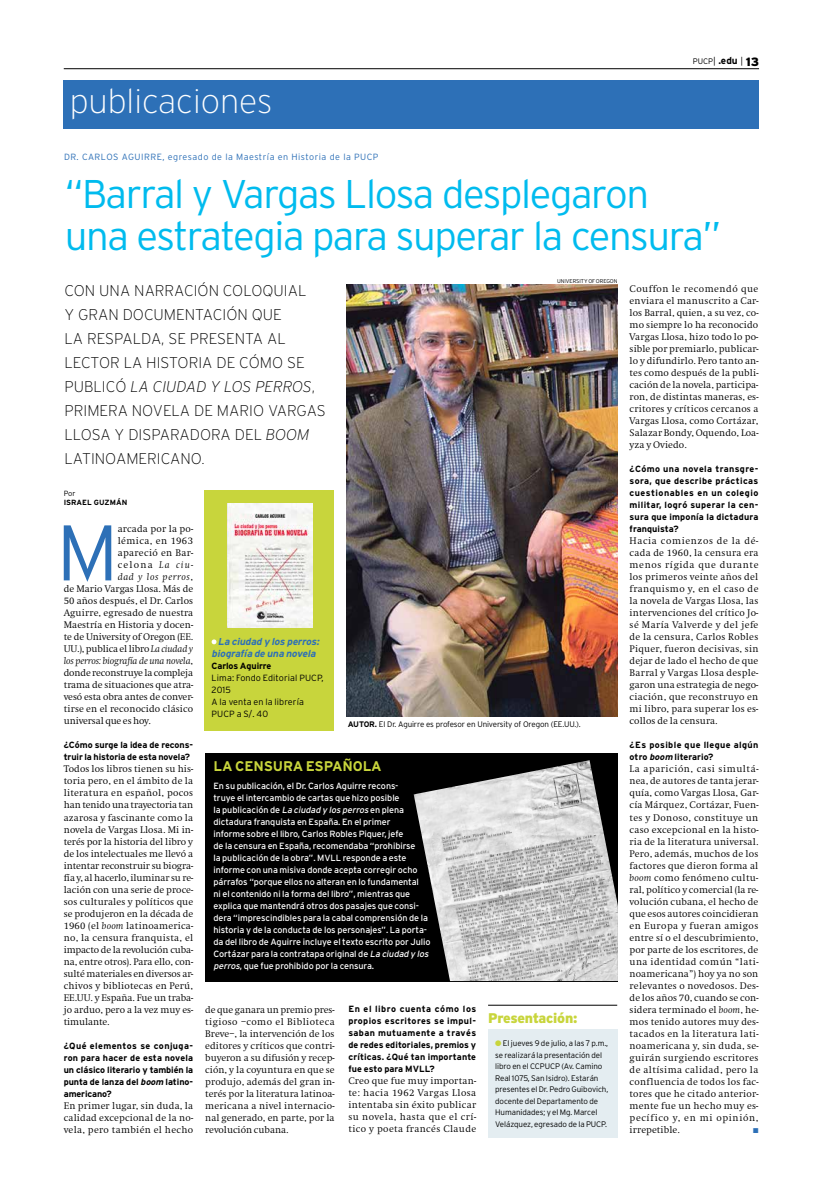
<style>
.page{position:relative;width:823px;height:1191px;background:#fff}
.page>*{position:absolute;margin:0;border:0;box-sizing:border-box;transform-origin:0 0}
.t1{font:300 78.6px "Interstate";color:#2d70b7}
.t2{font:300 40px/42px "Interstate";letter-spacing:-.035em;color:#0be}
.t3{font:200 34px "Interstate";color:#fff}
.t4{font:200 15.5px/24px "Interstate";color:#000}
.t5{font:700 14px "Interstate";letter-spacing:-.01em;color:#c8d53c}
.t6{font:900 14px "Interstate";letter-spacing:-.015em;color:#c8d53c}
.t7{font:300 10px/12px "Swift EF";letter-spacing:.01em;color:#000;text-align:justify}
.t8{font:300 10px "Swift EF";letter-spacing:-.015em;color:#000}
.t9{font:italic 700 10px/12px "Interstate";color:#2d70b7}
.t10{font:italic 300 10px "Swift EF";letter-spacing:-.01em;color:#000}
.t11{font:300 10px "Swift EF";letter-spacing:-.01em;color:#000}
.t12{font:300 10px "Swift EF";letter-spacing:.035em;color:#000}
.t13{font:italic 300 10px "Swift EF";letter-spacing:.065em;color:#000}
.t14{font:300 10px "Swift EF";letter-spacing:.04em;color:#000}
.t15{font:9px/12px "Interstate";letter-spacing:-.01em;color:#fff}
.t16{font:700 9px/12px "Interstate";color:#000;text-align:justify}
.t17{font:300 9px/12px "Interstate";letter-spacing:.01em;color:#000}
.t18{font:300 9px "Interstate";letter-spacing:.05em;color:#2d70b7}
.t19{font:700 9px/12px "Interstate";letter-spacing:.04em;color:#000}
.t20{font:300 8px/11.5px "Interstate";letter-spacing:-.01em;color:#000}
.t21{font:700 7.5px "Interstate";color:#000}
.t22{font:300 7.5px "Interstate";color:#000}
.t23{font:7px "Zapf Dingbats";color:#2d70b7}
.t24{font:300 5.5px "Interstate";letter-spacing:-.01em;color:#000}
.s1{font-size:9px}
.s2{font-weight:700;font-size:10px}
.s3{font-weight:900;font-size:12px}
.s4{font-style:italic}
.s5{font-style:normal}
.s6{font-weight:700}
.s7{color:#c8d53c}
</style>
<div class="page">
<div style="left:205px;top:753px;width:412px;height:228px;background:#000"></div>
<img style="left:413px;top:760px;width:204px;height:221px">
<hr style="left:64px;top:69px;width:694px;height:1px;background:#000">
<div style="left:488px;top:1029px;width:129px;height:108px;background:#e4edf1"></div>
<hr style="left:488px;top:1005px;width:129px;height:1px;background:#000">
<img style="left:346px;top:285px;width:271px;height:432px">
<div style="left:64px;top:81px;width:694px;height:48px;background:#2d70b7"></div>
<div style="left:204px;top:490px;width:129px;height:240px;background:#c8d53c"></div>
<svg style="left:211px;top:639px;width:5px;height:5px"></svg>
<img style="left:227px;top:503px;width:85px;height:124px">
<h3 class="t3" style="left:70px;top:83px;width:204px">publicaciones</h3>
<p class="t18" style="left:64px;top:152px;width:316px">DR. CARLOS AGUIRRE, egresado de la Maestría en Historia de la PUCP</p>
<p class="t20" style="left:692px;top:56px;width:68px">PUCP<span class="s1">|</span> <span class="s2">.edu</span> <span class="s1">|</span> <span class="s3">13</span></p>
<h2 class="t2" style="left:65px;top:173px;width:657px">“Barral y Vargas Llosa desplegaron una estrategia para superar la censura”</h2>
<h3 class="t4" style="left:65px;top:279px;width:262px">CON UNA NARRACIÓN COLOQUIAL<br>Y GRAN DOCUMENTACIÓN QUE<br>LA RESPALDA, SE PRESENTA AL<br>LECTOR LA HISTORIA DE CÓMO SE<br>PUBLICÓ <span class="s4">LA CIUDAD Y LOS PERROS</span>,<br>PRIMERA NOVELA DE MARIO VARGAS<br>LLOSA Y DISPARADORA DEL <span class="s4">BOOM<br></span>LATINOAMERICANO.</h3>
<p class="t22" style="left:64px;top:489px;width:13px">Por</p>
<p class="t21" style="left:64px;top:498px;width:65px">ISRAEL GUZMÁN</p>
<h1 class="t1" style="left:56px;top:508px;width:63px">M</h1>
<p class="t7" style="left:118px;top:523px;width:77px">arcada por la po-</p>
<p class="t24" style="left:556px;top:278px;width:62px">UNIVERSITY OF OREGON</p>
<p class="t7" style="left:629px;top:283px;width:130px">Couffon le recomendó que enviara el manuscrito a Car&shy;los Barral, quien, a su vez, co&shy;mo siempre lo ha reconocido Vargas Llosa, hizo todo lo po&shy;sible por premiarlo, publicar&shy;lo y difundirlo. Pero tanto an&shy;tes como después de la publi&shy;cación de la novela, participa&shy;ron, de distintas maneras, es&shy;critores y críticos cercanos a Vargas Llosa, como Cortázar, Salazar Bondy, Oquendo, Loa&shy;yza y Oviedo.</p>
<p class="t16" style="left:629px;top:463px;width:130px">¿Cómo una novela transgre&shy;sora, que describe prácticas cuestionables en un colegio militar, logró superar la cen&shy;sura que imponía la dictadura franquista?</p>
<p class="t7" style="left:629px;top:535px;width:130px">Hacia comienzos de la dé&shy;cada de 1960, la censura era menos rígida que durante los primeros veinte años del franquismo y, en el caso de la novela de Vargas Llosa, las intervenciones del crítico Jo&shy;sé María Valverde y del jefe de la censura, Carlos Robles Piquer, fueron decisivas, sin dejar de lado el hecho de que Barral y Vargas Llosa desple&shy;garon una estrategia de nego&shy;ciación, que reconstruyo en mi libro, para superar los es&shy;collos de la censura.</p>
<p class="t19" style="left:629px;top:739px;width:130px">¿Es posible que llegue algún otro <span class="s4">boom</span> literario?</p>
<p class="t7" style="left:629px;top:763px;width:130px">La aparición, casi simultá&shy;nea, de autores de tanta jerar&shy;quía, como Vargas Llosa, Gar&shy;cía Márquez, Cortázar, Fuen&shy;tes y Donoso, constituye un caso excepcional en la histo&shy;ria de la literatura universal.<br>Pero, además, muchos de los factores que dieron forma al <span class="s4">boom</span> como fenómeno cultu&shy;ral, político y comercial (la re&shy;volución cubana, el hecho de que esos autores coincidieran en Europa y fueran amigos entre sí o el descubrimiento, por parte de los escritores, de una identidad común “lati&shy;noamericana”) hoy ya no son relevantes o novedosos. Des&shy;de los años 70, cuando se con&shy;sidera terminado el <span class="s4">boom</span>, he&shy;mos tenido autores muy des&shy;tacados en la literatura lati&shy;noamericana y, sin duda, se&shy;guirán surgiendo escritores de altísima calidad, pero la confluencia de todos los fac&shy;tores que he citado anterior&shy;mente fue un hecho muy es&shy;pecífico y, en mi opinión, irrepetible.</p>
<p class="t14" style="left:118px;top:536px;width:77px">lémica, en 1963</p>
<p class="t12" style="left:118px;top:548px;width:77px">apareció en Bar-</p>
<p class="t7" style="left:118px;top:559px;width:77px">celona <span class="s4">La ciu-</span></p>
<p class="t13" style="left:118px;top:572px;width:77px">dad y los perros<span class="s5">,</span></p>
<p class="t7" style="left:64px;top:583px;width:131px">de Mario Vargas Llosa. Más de</p>
<p class="t7" style="left:64px;top:595px;width:131px">50 años después, el Dr. Carlos</p>
<p class="t7" style="left:64px;top:607px;width:131px">Aguirre, egresado de nuestra</p>
<p class="t7" style="left:64px;top:619px;width:131px">Maestría en Historia y docen-</p>
<p class="t7" style="left:64px;top:631px;width:131px">te de University of Oregon (EE.</p>
<p class="t8" style="left:64px;top:644px;width:131px">UU.), publica el libro <span class="s4">La ciudad y</span></p>
<p class="t10" style="left:64px;top:656px;width:131px">los perros: biografía de una novela<span class="s5">,</span></p>
<p class="t8" style="left:64px;top:668px;width:131px">donde reconstruye la compleja</p>
<p class="t7" style="left:64px;top:679px;width:131px">trama de situaciones que atra-</p>
<p class="t7" style="left:64px;top:691px;width:131px">vesó esta obra antes de conver-</p>
<p class="t7" style="left:64px;top:703px;width:131px">tirse en el reconocido clásico</p>
<p class="t11" style="left:64px;top:716px;width:88px">universal que es hoy.</p>
<p class="t16" style="left:64px;top:739px;width:131px">¿Cómo surge la idea de recons&shy;truir la historia de esta novela?</p>
<p class="t7" style="left:64px;top:763px;width:131px">Todos los libros tienen su his&shy;toria pero, en el ámbito de la literatura en español, pocos han tenido una trayectoria tan azarosa y fascinante como la novela de Vargas Llosa. Mi in&shy;terés por la historia del libro y de los intelectuales me llevó a intentar reconstruir su biogra&shy;fía y, al hacerlo, iluminar su re&shy;lación con una serie de proce&shy;sos culturales y políticos que se produjeron en la década de 1960 (el <span class="s4">boom</span> latinoamerica&shy;no, la censura franquista, el impacto de la revolución cuba&shy;na, entre otros). Para ello, con&shy;sulté materiales en diversos ar&shy;chivos y bibliotecas en Perú, EE.UU. y España. Fue un traba&shy;jo arduo, pero a la vez muy es&shy;timulante.</p>
<p class="t16" style="left:64px;top:1039px;width:131px">¿Qué elementos se conjuga&shy;ron para hacer de esta novela un clásico literario y también la punta de lanza del <span class="s4">boom</span> latino&shy;americano?</p>
<p class="t7" style="left:64px;top:1099px;width:131px">En primer lugar, sin duda, la calidad excepcional de la no&shy;vela, pero también el hecho</p>
<p class="t9" style="left:211px;top:635px;width:111px;text-indent:6px">La ciudad y los perros: biografía de una novela</p>
<p class="t16" style="left:211px;top:659px;width:61px">Carlos Aguirre</p>
<p class="t17" style="left:211px;top:671px;width:114px">Lima: Fondo Editorial PUCP,<br>2015<br>A la venta en la librería<br>PUCP a S/. 40</p>
<p class="t20" style="left:347px;top:719px;width:234px"><span class="s6">AUTOR.</span> El Dr. Aguirre es profesor en University of Oregon (EE.UU.).</p>
<h3 class="t5" style="left:213px;top:758px;width:170px">LA CENSURA ESPAÑOLA</h3>
<p class="t15" style="left:213px;top:779px;width:218px">En su publicación, el Dr. Carlos Aguirre recons-<br>truye el intercambio de cartas que hizo posible<br>la publicación de <span class="s4">La ciudad y los perros</span> en plena dictadura franquista en España. En el primer<br>informe sobre el libro, Carlos Robles Piquer, jefe<br>de la censura en España, recomendaba “prohibirse<br>la publicación de la obra”. MVLL responde a este informe con una misiva donde acepta corregir ocho párrafos “porque ellos no alteran en lo fundamental<br>ni el contenido ni la forma del libro”, mientras que explica que mantendrá otros dos pasajes que consi&shy;dera “imprescindibles para la cabal comprensión de la historia y de la conducta de los personajes”. La porta&shy;da del libro de Aguirre incluye el texto escrito por Julio Cortázar para la contratapa original de <span class="s4">La ciudad y los perros</span>, que fue prohibido por la censura.</p>
<p class="t16" style="left:348px;top:1003px;width:129px">En el libro cuenta cómo los propios escritores se impul&shy;saban mutuamente a través de redes editoriales, premios y críticas. ¿Qué tan importante fue esto para MVLL?</p>
<p class="t7" style="left:348px;top:1075px;width:129px">Creo que fue muy importan&shy;te: hacia 1962 Vargas Llosa intentaba sin éxito publicar su novela, hasta que el crí&shy;tico y poeta francés Claude</p>
<p class="t7" style="left:205px;top:1003px;width:131px">de que ganara un premio pres&shy;tigioso –como el Biblioteca Breve–, la intervención de los editores y críticos que contri&shy;buyeron a su difusión y recep&shy;ción, y la coyuntura en que se produjo, además del gran in&shy;terés por la literatura latinoa&shy;mericana a nivel internacio&shy;nal generado, en parte, por la revolución cubana.</p>
<h3 class="t6" style="left:488px;top:1009px;width:91px">Presentación:</h3>
<p class="t20" style="left:495px;top:1037px;width:115px"><span class="s7">●</span> El jueves 9 de julio, a las 7 p.m., se realizará la presentación del libro en el CCPUCP (Av. Camino<br>Real 1075, San Isidro). Estarán presentes el Dr. Pedro Guibovich, docente del Departamento de<br>Humanidades; y el Mg. Marcel<br>Velázquez, egresado de la PUCP.</p>
<p class="t23" style="left:752px;top:1126px;width:7px">■</p>
</div>
